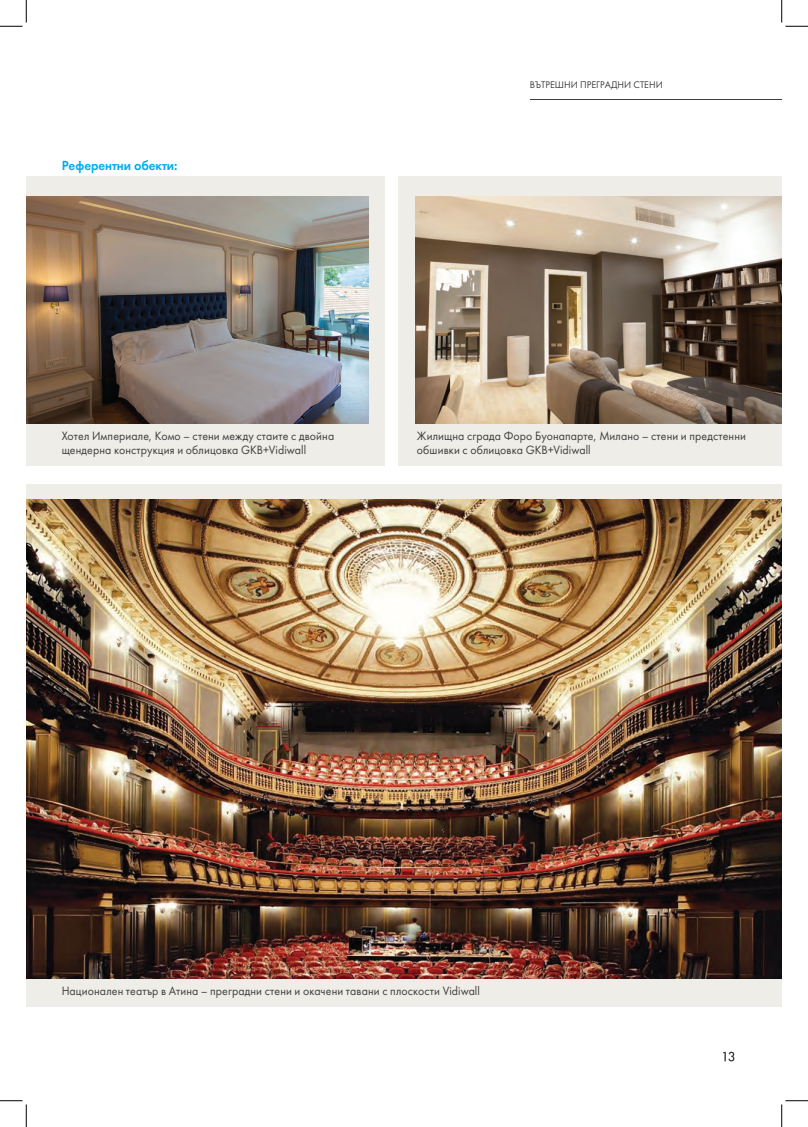
<style>
.page{position:relative;width:808px;height:1127px;background:#fff}
.page>*{position:absolute;margin:0;border:0;box-sizing:border-box;transform-origin:0 0}
.t1{font:13.75px "Futura Demi C";letter-spacing:-.005em;color:#00aeef;scale:.95 1}
.t2{font:12.5px/13.8px "Futura Book C";letter-spacing:.01em;color:#3e3e3f;scale:.95 1}
.t3{font:10px "Futura Book C";color:#3e3e3f}
</style>
<div class="page">
<div style="left:26px;top:484px;width:755px;height:522px;background:#efede7"></div>
<img style="left:26px;top:499px;width:755px;height:479px">
<div style="left:26px;top:176px;width:358px;height:289px;background:#efede7"></div>
<img style="left:26px;top:196px;width:343px;height:227px">
<div style="left:398px;top:176px;width:383px;height:289px;background:#efede7"></div>
<img style="left:415px;top:196px;width:366px;height:227px">
<svg style="left:723px;top:1051px;width:11px;height:10px"></svg>
<hr style="left:529px;top:99px;width:252px;height:1px;background:#3e3e3f">
<svg style="left:0;top:0;width:27px;height:27px"></svg>
<svg style="left:0;top:1100px;width:27px;height:26px"></svg>
<svg style="left:781px;top:0;width:26px;height:27px"></svg>
<svg style="left:781px;top:1100px;width:26px;height:26px"></svg>
<p class="t1" style="left:62px;top:157px;width:123px">Референтни обекти:</p>
<p class="t3" style="left:529px;top:79px;width:134px">ВЪТРЕШНИ ПРЕГРАДНИ СТЕНИ</p>
<p class="t2" style="left:62px;top:429px;width:288px">Хотел Империале, Комо – стени между стаите с двойна щендерна конструкция и облицовка GKB+Vidiwall</p>
<p class="t2" style="left:417px;top:429px;width:348px">Жилищна сграда Форо Буонапарте, Милано – стени и предстенни обшивки с облицовка GKB+Vidiwall</p>
<p class="t2" style="left:62px;top:984px;width:441px">Национален театър в Атина – преградни стени и окачени тавани с плоскости Vidiwall</p>
</div>
